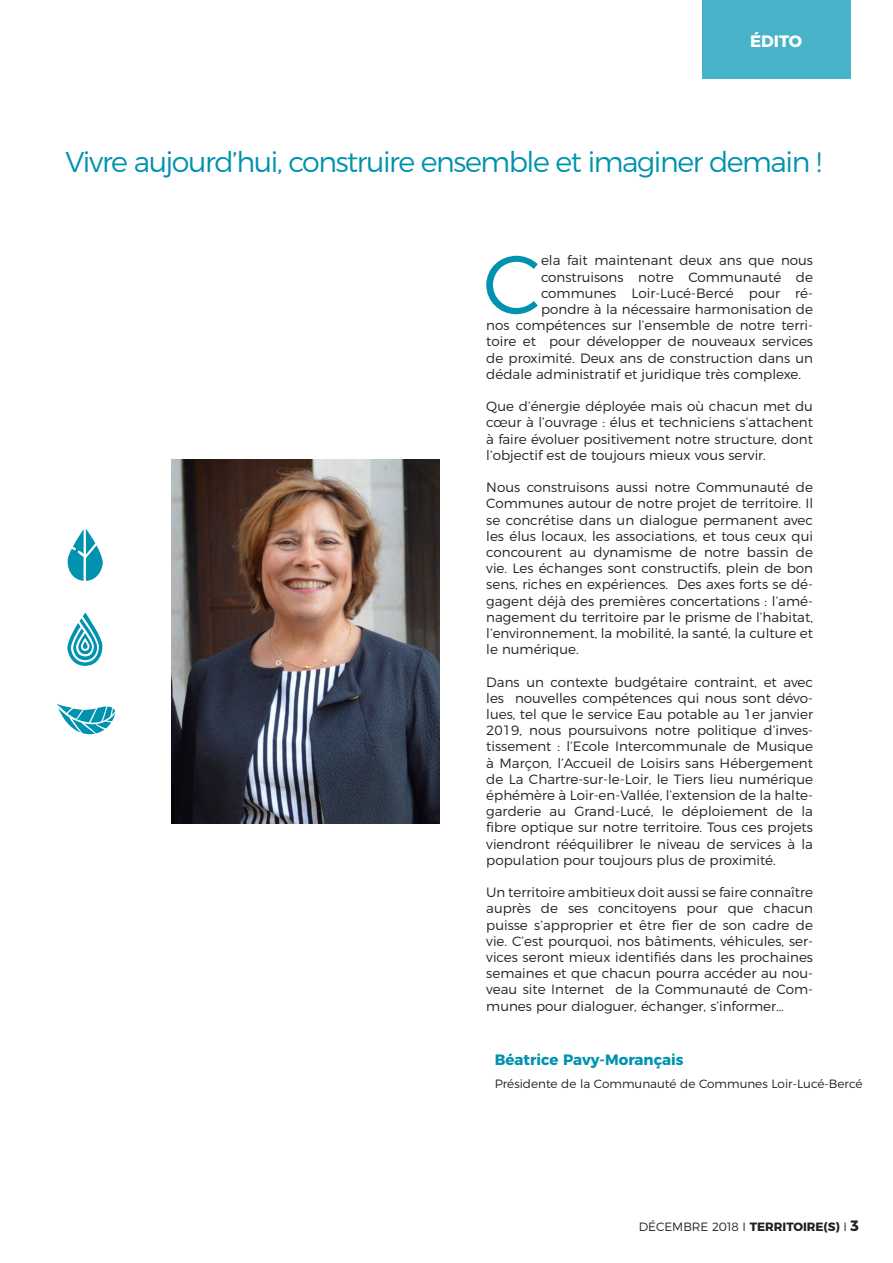
<style>
.page{position:relative;width:893px;height:1263px;background:#fff}
.page>*{position:absolute;margin:0;border:0;box-sizing:border-box;transform-origin:0 0}
.t1{font:300 82.95px "Montserrat";color:#0092ae}
.t2{font:300 28.5px "Montserrat";letter-spacing:-.05em;color:#0092ae}
.t3{font:700 16.5px "Montserrat";color:#fff}
.t4{font:700 15px "Montserrat";color:#0092ae}
.t5{font:300 13.5px/16.2px "Montserrat";color:#231f20;text-align:justify}
.t6{font:300 12px "Montserrat";color:#231f20}
.s1{font-weight:700}
.s2{font-weight:700;font-size:15px}
</style>
<div class="page">
<svg style="left:67px;top:529px;width:36px;height:137px"></svg>
<svg style="left:56px;top:703px;width:59px;height:31px"></svg>
<div style="left:702px;top:0;width:148px;height:79px;background:#47b3c8"></div>
<img style="left:172px;top:459px;width:268px;height:364px">
<p class="t3" style="left:750px;top:27px;width:53px">ÉDITO</p>
<p class="t2" style="left:65px;top:140px;width:758px">Vivre aujourd’hui, construire ensemble et imaginer demain !</p>
<p class="t1" style="left:483px;top:220px;width:60px">C</p>
<p class="t5" style="left:541px;top:251px;width:274px">ela fait maintenant deux ans que nous</p>
<p class="t5" style="left:541px;top:268px;width:274px">construisons notre Communauté de</p>
<p class="t5" style="left:541px;top:284px;width:274px">communes Loir-Lucé-Bercé pour ré-</p>
<p class="t5" style="left:541px;top:300px;width:273px">pondre à la nécessaire harmonisation de</p>
<p class="t5" style="left:486px;top:316px;width:328px">nos compétences sur l’ensemble de notre terri-</p>
<p class="t5" style="left:486px;top:332px;width:328px">toire et pour développer de nouveaux services</p>
<p class="t5" style="left:486px;top:349px;width:328px">de proximité. Deux ans de construction dans un</p>
<p class="t5" style="left:486px;top:365px;width:316px">dédale administratif et juridique très complexe.</p>
<p class="t5" style="left:486px;top:397px;width:328px">Que d’énergie déployée mais où chacun met du cœur à l’ouvrage : élus et techniciens s’attachent à faire évoluer positivement notre structure, dont l’objectif est de toujours mieux vous servir.</p>
<p class="t5" style="left:486px;top:478px;width:328px">Nous construisons aussi notre Communauté de Communes autour de notre projet de territoire. Il se concrétise dans un dialogue permanent avec les élus locaux, les associations, et tous ceux qui concourent au dynamisme de notre bassin de vie. Les échanges sont constructifs, plein de bon sens, riches en expériences. Des axes forts se dé&shy;gagent déjà des premières concertations : l’amé&shy;nagement du territoire par le prisme de l’habitat, l’environnement, la mobilité, la santé, la culture et le numérique.</p>
<p class="t5" style="left:486px;top:673px;width:328px">Dans un contexte budgétaire contraint, et avec les nouvelles compétences qui nous sont dévo&shy;lues, tel que le service Eau potable au 1er janvier 2019, nous poursuivons notre politique d’inves&shy;tissement : l’Ecole Intercommunale de Musique à Marçon, l’Accueil de Loisirs sans Hébergement de La Chartre-sur-le-Loir, le Tiers lieu numérique éphémère à Loir-en-Vallée, l’extension de la halte&shy;garderie au Grand-Lucé, le déploiement de la fibre optique sur notre territoire. Tous ces projets viendront rééquilibrer le niveau de services à la population pour toujours plus de proximité.</p>
<p class="t5" style="left:486px;top:883px;width:328px">Un territoire ambitieux doit aussi se faire connaître auprès de ses concitoyens pour que chacun puisse s’approprier et être fier de son cadre de vie. C’est pourquoi, nos bâtiments, véhicules, ser&shy;vices seront mieux identifiés dans les prochaines semaines et que chacun pourra accéder au nou&shy;veau site Internet de la Communauté de Com&shy;munes pour dialoguer, échanger, s’informer…</p>
<p class="t4" style="left:495px;top:1048px;width:190px">Béatrice Pavy-Morançais</p>
<p class="t6" style="left:495px;top:1074px;width:369px">Présidente de la Communauté de Communes Loir-Lucé-Bercé</p>
<p class="t6" style="left:639px;top:1217px;width:222px">DÉCEMBRE 2018 I <span class="s1">TERRITOIRE(S)</span> I <span class="s2">3</span></p>
</div>
